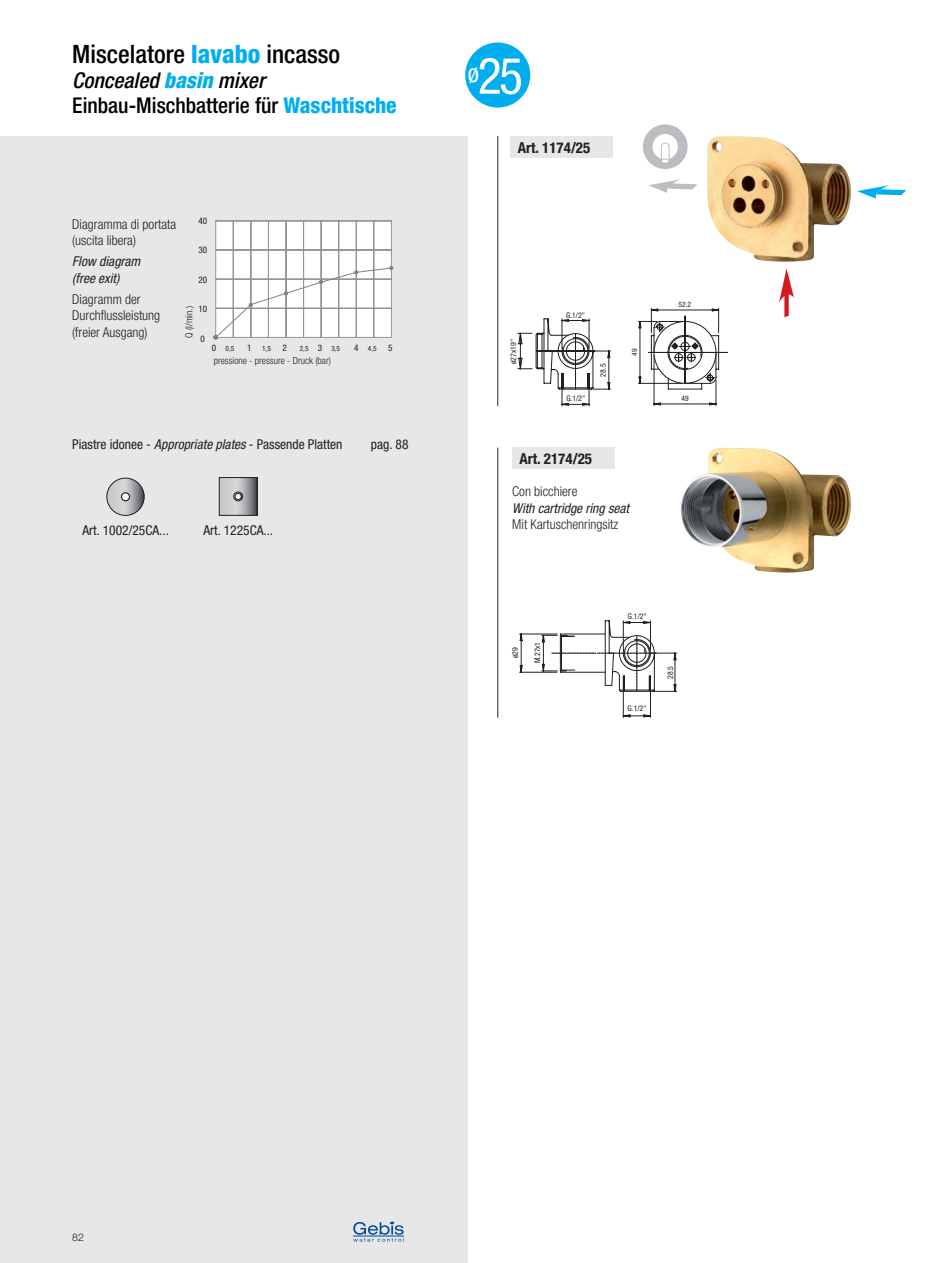
<style>
.page{position:relative;width:936px;height:1263px;background:#fff}
.page>*{position:absolute;margin:0;border:0;box-sizing:border-box;transform-origin:0 0}
.t1{font:condensed 50.55px "Helvetica Neue LT";color:#fff}
.t2{font:500 condensed 25.2px "Helvetica Neue LT";color:#000}
.t3{font:500 condensed 21.6px/25.2px "Helvetica Neue LT";color:#000}
.t4{font:700 condensed 15px "Helvetica Neue LT";color:#231f20}
.t5{font:300 condensed 13.5px/16.5px "Helvetica Neue LT";color:#231f20}
.t6{font:condensed 13.5px "Helvetica Neue LT";color:#231f20}
.t7{font:italic condensed 13.5px/16.5px "Helvetica Neue LT";color:#231f20}
.t8{font:300 10.5px "Helvetica Neue LT";color:#231f20}
.t9{font:300 condensed 9.75px "Helvetica Neue LT";color:#231f20}
.t10{font:condensed 9.15px "Helvetica Neue LT";color:#231f20}
.t11{font:condensed 7.8px "Helvetica Neue LT";color:#231f20}
.t12{font:condensed 7.5px "Helvetica Neue LT";color:#231f20}
.t13{font:condensed 7.35px "Helvetica Neue LT";color:#231f20}
.s1{font-weight:800;color:#00aeef}
.s2{font-style:italic}
.s3{font-weight:800;font-style:italic;color:#00aeef}
.s4{font-size:9.15px}
</style>
<div class="page">
<div style="left:0;top:136px;width:468px;height:1127px;background:#e6e7e9"></div>
<div style="left:512px;top:448px;width:102px;height:21px;background:#e6e7e9"></div>
<hr style="left:497px;top:448px;width:1px;height:270px;background:#231f20">
<svg style="left:857px;top:185px;width:49px;height:14px"></svg>
<svg style="left:779px;top:268px;width:15px;height:49px"></svg>
<svg style="left:648px;top:179px;width:49px;height:14px"></svg>
<div style="left:643px;top:124px;width:44px;height:45px;background:#bcbdc0;border-radius:50%"></div>
<div style="left:652px;top:134px;width:26px;height:25px;background:#fff;border-radius:50%"></div>
<svg style="left:660px;top:142px;width:9px;height:20px"></svg>
<div style="left:661px;top:159px;width:8px;height:5px;border:1px solid #bcbdc0;border-radius:50%"></div>
<div style="left:510px;top:136px;width:102px;height:21px;background:#e6e7e9"></div>
<hr style="left:497px;top:136px;width:1px;height:270px;background:#231f20">
<div style="left:465px;top:43px;width:65px;height:65px;background:#00aeef;border-radius:50%"></div>
<svg style="left:213px;top:220px;width:180px;height:120px;background:#e8e8e9"></svg>
<svg style="left:107px;top:478px;width:37px;height:38px"></svg>
<div style="left:107px;top:478px;width:37px;height:38px;border:1px solid #231f20;border-radius:50%"></div>
<div style="left:121px;top:493px;width:8px;height:8px;background:#fff;border-radius:50%"></div>
<div style="left:121px;top:492px;width:9px;height:9px;border:1px solid #231f20;border-radius:50%"></div>
<svg style="left:221px;top:479px;width:34px;height:35px"></svg>
<div style="left:219px;top:477px;width:38px;height:39px;border:1px solid #231f20"></div>
<div style="left:234px;top:493px;width:8px;height:7px;background:#fff;border-radius:50%"></div>
<div style="left:233px;top:492px;width:10px;height:9px;border:2px solid #fff;border-radius:50%"></div>
<div style="left:233px;top:492px;width:10px;height:9px;border:1px solid #231f20;border-radius:50%"></div>
<div style="left:235px;top:493px;width:6px;height:7px;border:1px solid #231f20;border-radius:50%"></div>
<img style="left:707px;top:136px;width:143px;height:126px">
<img style="left:681px;top:448px;width:169px;height:125px">
<svg style="left:519px;top:620px;width:157px;height:98px"></svg>
<svg style="left:517px;top:318px;width:93px;height:88px"></svg>
<svg style="left:638px;top:308px;width:89px;height:98px"></svg>
<hr style="left:353px;top:1236px;width:51px;height:1px;background:#004a8d">
<svg style="left:353px;top:1222px;width:50px;height:20px"></svg>
<h2 class="t2" style="left:72px;top:39px;width:269px">Miscelatore <span class="s1">lavabo</span> incasso</h2>
<h3 class="t3" style="left:72px;top:68px;width:326px"><span class="s2">Concealed</span> <span class="s3">basin</span> <span class="s2">mixer<br></span>Einbau-Mischbatterie für <span class="s1">Waschtische</span></h3>
<p class="t5" style="left:72px;top:216px;width:105px">Diagramma di portata (uscita libera)</p>
<p class="t7" style="left:72px;top:253px;width:69px">Flow diagram (free exit)</p>
<p class="t5" style="left:72px;top:291px;width:89px">Diagramm der<br>Durchflussleistung (freier Ausgang)</p>
<p class="t10" style="left:198px;top:215px;width:10px">40</p>
<p class="t10" style="left:198px;top:245px;width:10px">30</p>
<p class="t10" style="left:198px;top:274px;width:10px">20</p>
<p class="t10" style="left:198px;top:304px;width:10px">10</p>
<p class="t9" style="left:183px;top:338px;width:33px;rotate:-90deg">Q (l/min.)</p>
<p class="t10" style="left:200px;top:333px;width:6px">0</p>
<p class="t13" style="left:212px;top:344px;width:24px"><span class="s4">0</span> 0,5</p>
<p class="t13" style="left:247px;top:344px;width:25px"><span class="s4">1</span> 1,5</p>
<p class="t10" style="left:282px;top:343px;width:6px">2</p>
<p class="t13" style="left:300px;top:344px;width:42px">2,5 <span class="s4">3</span> 3,5</p>
<p class="t13" style="left:354px;top:344px;width:24px"><span class="s4">4</span> 4,5</p>
<p class="t10" style="left:388px;top:343px;width:6px">5</p>
<p class="t9" style="left:214px;top:355px;width:119px">pressione - pressure - Druck (bar)</p>
<p class="t6" style="left:72px;top:436px;width:272px">Piastre idonee - <span class="s2">Appropriate plates</span> - Passende Platten</p>
<p class="t6" style="left:371px;top:436px;width:39px">pag. 88</p>
<p class="t6" style="left:83px;top:522px;width:88px">Art. 1002/25CA...</p>
<p class="t6" style="left:203px;top:522px;width:71px">Art. 1225CA...</p>
<h1 class="t1" style="left:468px;top:47px;width:57px"><sup>ø</sup>25</h1>
<p class="t4" style="left:517px;top:138px;width:74px">Art. 1174/25</p>
<p class="t11" style="left:509px;top:364px;width:26px;rotate:-90deg">ø27x19"</p>
<p class="t11" style="left:566px;top:310px;width:20px">G.1/2"</p>
<p class="t11" style="left:566px;top:394px;width:20px">G.1/2"</p>
<p class="t11" style="left:598px;top:377px;width:15px;rotate:-90deg">28.5</p>
<p class="t12" style="left:630px;top:356px;width:9px;rotate:-90deg">49</p>
<p class="t4" style="left:519px;top:450px;width:74px">Art. 2174/25</p>
<p class="t5" style="left:512px;top:483px;width:67px">Con bicchiere</p>
<p class="t7" style="left:512px;top:500px;width:118px">With cartridge ring seat</p>
<p class="t5" style="left:512px;top:516px;width:107px">Mit Kartuschenringsitz</p>
<p class="t12" style="left:678px;top:300px;width:14px">52.2</p>
<p class="t12" style="left:681px;top:394px;width:9px">49</p>
<p class="t11" style="left:510px;top:658px;width:12px;rotate:-90deg">ø29</p>
<p class="t11" style="left:532px;top:663px;width:23px;rotate:-90deg">M.27x1</p>
<p class="t11" style="left:628px;top:612px;width:20px">G.1/2"</p>
<p class="t11" style="left:627px;top:704px;width:20px">G.1/2"</p>
<p class="t11" style="left:665px;top:679px;width:15px;rotate:-90deg">28.5</p>
<p class="t8" style="left:72px;top:1230px;width:13px">82</p>
</div>
